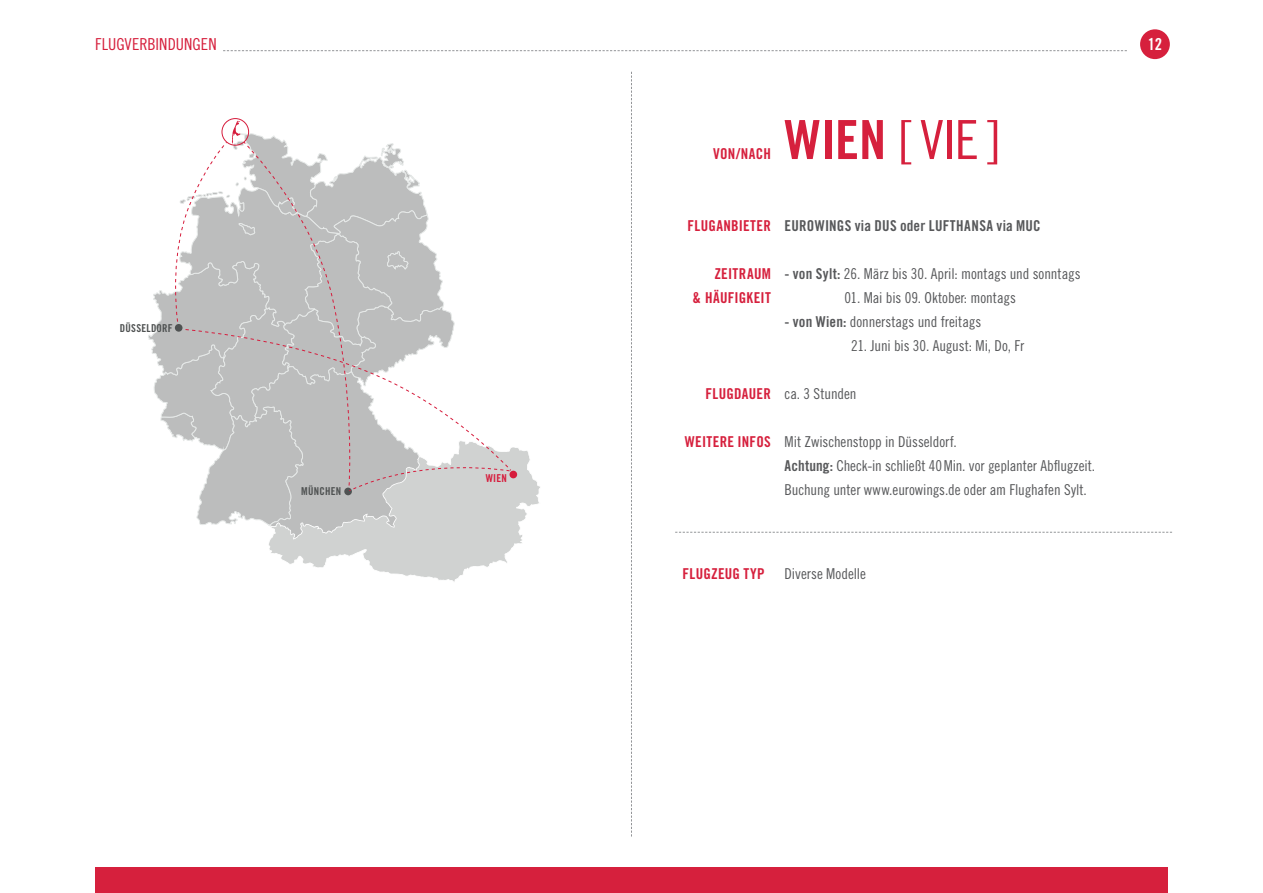
<style>
.page{position:relative;width:1263px;height:893px;background:#fff}
.page>*{position:absolute;margin:0;border:0;box-sizing:border-box;transform-origin:0 0}
.t1{font:54px "Trade Gothic LT Pro Cn 18";color:#d6203d}
.t2{font:16.5px "Trade Gothic LT Pro Cn 18";letter-spacing:.005em;color:#d6203d}
.t3{font:16.5px "Trade Gothic LT Pro Bd Cn 20";color:#fff}
.t4{font:15px/24px "Trade Gothic LT Pro Cn 18";letter-spacing:-.005em;color:#57585a}
.t5{font:15px/24px "Trade Gothic LT Pro Bd Cn 20";letter-spacing:.02em;color:#d6203d;text-align:right}
.t6{font:15px "Trade Gothic LT Pro Bd Cn 20";letter-spacing:.015em;color:#57585a}
.t7{font:10.95px "Trade Gothic LT Bold Cond Twenty";letter-spacing:.02em;color:#4f5252}
.t8{font:10.95px "Trade Gothic LT Bold Cond Twenty";color:#d61c3c}
.s1{font-family:"Trade Gothic LT Pro Bd Cn 20"}
</style>
<div class="page">
<div style="left:1140px;top:29px;width:30px;height:30px;background:#d6203d;border-radius:50%"></div>
<div style="left:95px;top:867px;width:1073px;height:26px;background:#d6203d"></div>
<svg style="left:223px;top:50px;width:904px;height:1px"></svg>
<div style="left:222px;top:118px;width:27px;height:28px;border:1px solid #d61c3c;border-radius:50%"></div>
<svg style="left:148px;top:121px;width:392px;height:461px"></svg>
<svg style="left:631px;top:72px;width:1px;height:764px"></svg>
<svg style="left:675px;top:532px;width:497px;height:1px"></svg>
<p class="t2" style="left:95px;top:34px;width:123px">FLUGVERBINDUNGEN</p>
<p class="t7" style="left:120px;top:321px;width:54px">DÜSSELDORF</p>
<p class="t7" style="left:301px;top:485px;width:41px">MÜNCHEN</p>
<p class="t8" style="left:486px;top:472px;width:23px">WIEN</p>
<p class="t5" style="left:713px;top:142px;width:59px">VON/NACH</p>
<h1 class="t1" style="left:784px;top:108px;width:217px"><span class="s1">WIEN</span> [ VIE ]</h1>
<p class="t5" style="left:687px;top:214px;width:85px">FLUGANBIETER</p>
<p class="t5" style="left:693px;top:262px;width:80px">ZEITRAUM<br>&amp; HÄUFIGKEIT</p>
<p class="t5" style="left:705px;top:382px;width:67px">FLUGDAUER</p>
<p class="t5" style="left:685px;top:430px;width:88px">WEITERE INFOS</p>
<p class="t6" style="left:784px;top:217px;width:258px">EUROWINGS via DUS oder LUFTHANSA via MUC</p>
<p class="t4" style="left:784px;top:262px;width:297px"><span class="s1">- von Sylt:</span> 26. März bis 30. April: montags und sonntags</p>
<p class="t4" style="left:844px;top:286px;width:173px">01. Mai bis 09. Oktober: montags</p>
<p class="t4" style="left:784px;top:310px;width:198px"><span class="s1">- von Wien:</span> donnerstags und freitags</p>
<p class="t4" style="left:851px;top:334px;width:174px">21. Juni bis 30. August: Mi, Do, Fr</p>
<p class="t4" style="left:784px;top:382px;width:73px">ca. 3 Stunden</p>
<p class="t4" style="left:784px;top:430px;width:312px">Mit Zwischenstopp in Düsseldorf.<br><span class="s1">Achtung:</span> Check-in schließt 40Min. vor geplanter Abflugzeit.<br>Buchung unter www.eurowings.de oder am Flughafen Sylt.</p>
<p class="t5" style="left:682px;top:562px;width:84px">FLUGZEUG TYP</p>
<p class="t4" style="left:784px;top:562px;width:83px">Diverse Modelle</p>
<p class="t3" style="left:1148px;top:34px;width:16px">12</p>
</div>
